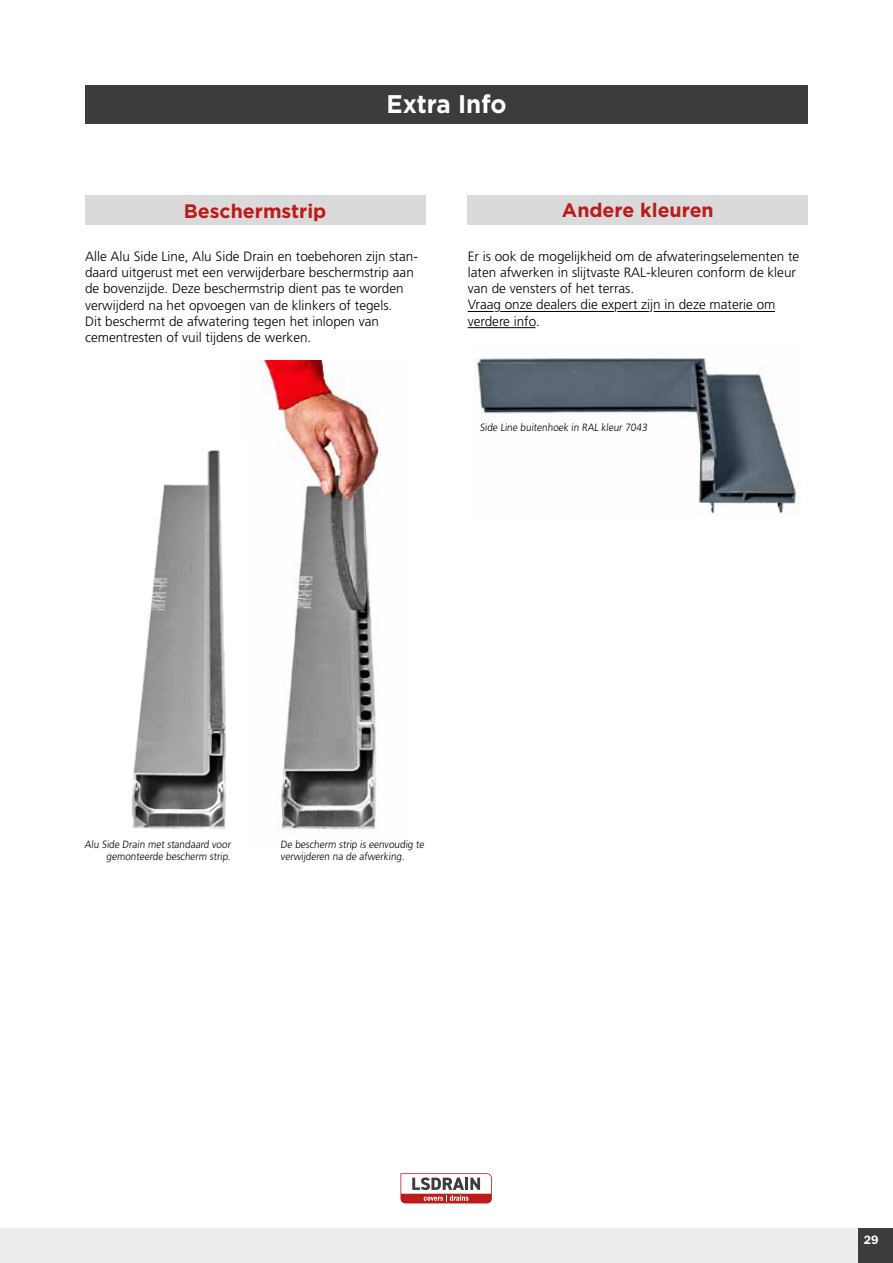
<style>
.page{position:relative;width:893px;height:1263px;background:#fff}
.page>*{position:absolute;margin:0;border:0;box-sizing:border-box;transform-origin:0 0}
.t1{font:700 25.5px "Gotham";color:#fff;scale:.95 1}
.t2{font:700 19.5px "Gotham";color:#bb1c1b}
.t3{font:300 13.5px/16.2px "Frutiger";color:#000}
.t4{font:600 12px "Franklin Gothic IT Cby BT";color:#fff}
.t5{font:300 10.5px/12.6px "Frutiger";color:#000;text-align:right;scale:.95 1}
</style>
<div class="page">
<svg style="left:400px;top:1173px;width:92px;height:30px"></svg>
<img style="left:474px;top:358px;width:326px;height:156px">
<img style="left:258px;top:360px;width:121px;height:470px">
<img style="left:131px;top:449px;width:95px;height:380px">
<div style="left:0;top:1229px;width:893px;height:34px;background:#ededed"></div>
<div style="left:859px;top:1229px;width:34px;height:34px;background:#3c3c3b"></div>
<div style="left:85px;top:196px;width:340px;height:29px;background:#dadada"></div>
<div style="left:468px;top:196px;width:340px;height:29px;background:#dadada"></div>
<div style="left:85px;top:85px;width:723px;height:38px;background:#3c3c3b"></div>
<hr style="left:500px;top:311px;width:114px;height:1px;background:#000">
<hr style="left:617px;top:311px;width:32px;height:1px;background:#000">
<hr style="left:654px;top:311px;width:121px;height:1px;background:#000">
<svg style="left:468px;top:311px;width:25px;height:1px"></svg>
<hr style="left:468px;top:327px;width:67px;height:1px;background:#000">
<h1 class="t1" style="left:387px;top:89px;width:128px">Extra Info</h1>
<h2 class="t2" style="left:184px;top:200px;width:144px">Beschermstrip</h2>
<h2 class="t2" style="left:562px;top:199px;width:153px">Andere kleuren</h2>
<p class="t3" style="left:85px;top:248px;width:334px">Alle Alu Side Line, Alu Side Drain en toebehoren zijn stan&shy;daard uitgerust met een verwijderbare beschermstrip aan de bovenzijde. Deze beschermstrip dient pas te worden verwijderd na het opvoegen van de klinkers of tegels.<br>Dit beschermt de afwatering tegen het inlopen van cementresten of vuil tijdens de werken.</p>
<p class="t3" style="left:468px;top:248px;width:333px">Er is ook de mogelijkheid om de afwateringselementen te laten afwerken in slijtvaste RAL-kleuren conform de kleur van de vensters of het terras.<br>Vraag onze dealers die expert zijn in deze materie om verdere info.</p>
<p class="t5" style="left:480px;top:421px;width:179px">Side Line buitenhoek in RAL kleur 7043</p>
<p class="t5" style="left:85px;top:838px;width:157px">Alu Side Drain met standaard voor gemonteerde bescherm strip.</p>
<p class="t5" style="left:281px;top:838px;width:154px;text-align:left">De bescherm strip is eenvoudig te verwijderen na de afwerking.</p>
<p class="t4" style="left:864px;top:1232px;width:16px">29</p>
</div>
